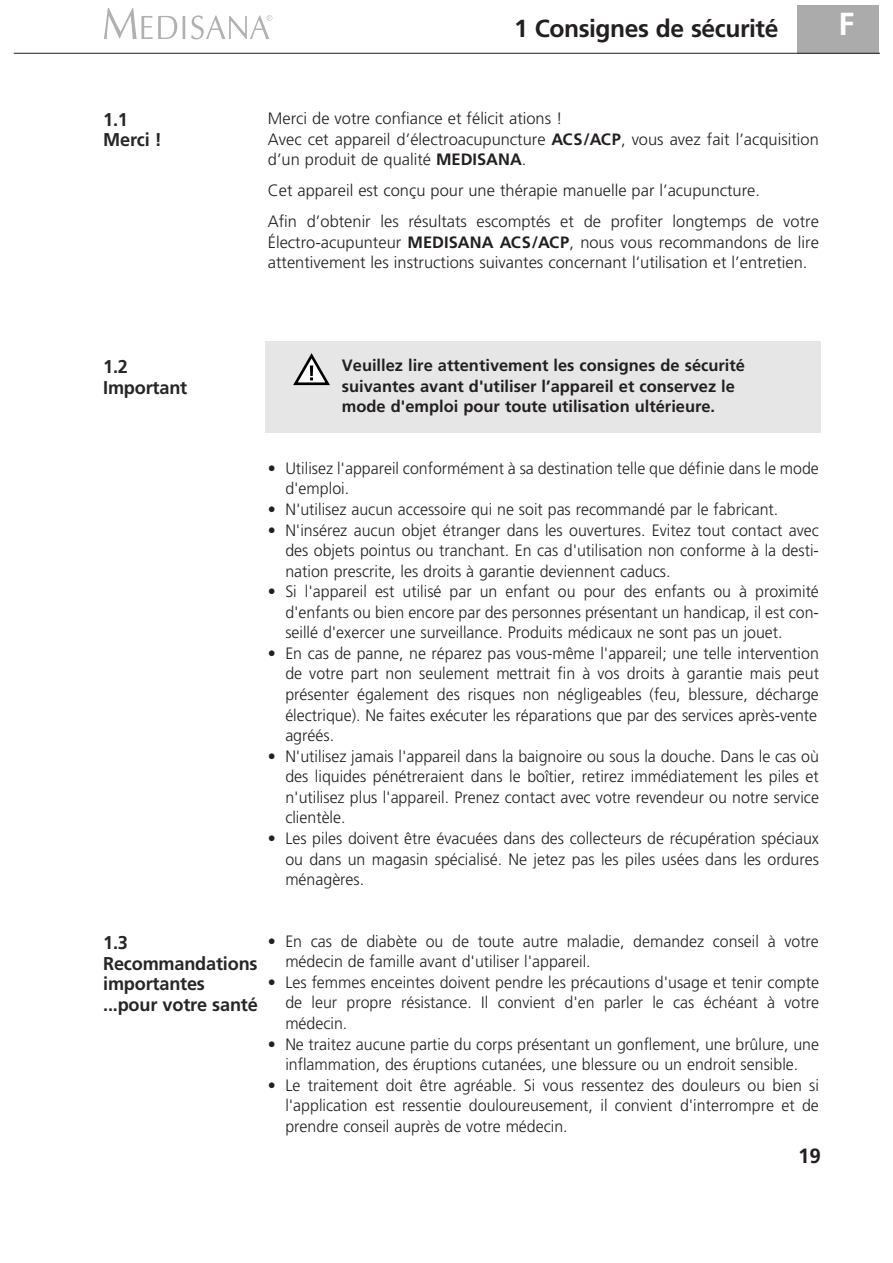
<style>
.page{position:relative;width:893px;height:1263px;background:#fff}
.page>*{position:absolute;margin:0;border:0;box-sizing:border-box;transform-origin:0 0}
.t1{font:700 31.95px "Frutiger";color:#fff}
.t2{font:700 24.6px "Frutiger";letter-spacing:-.015em;color:#231f20}
.t3{font:700 20.55px "Frutiger";color:#231f20}
.t4{font:700 18.45px/20.5px "Frutiger";letter-spacing:-.01em;color:#282526}
.t5{font:300 16.5px/20.5px "Frutiger";color:#231f20;text-align:justify}
.t6{font:700 16.5px/20.5px "Frutiger";color:#231f20}
.s1{font-weight:700}
</style>
<div class="page">
<div style="left:798px;top:5px;width:81px;height:48px;background:#ababab"></div>
<svg style="left:104px;top:8px;width:73px;height:31px"></svg>
<svg style="left:183px;top:16px;width:2px;height:23px"></svg>
<svg style="left:191px;top:15px;width:81px;height:25px"></svg>
<hr style="left:14px;top:53px;width:865px;height:1px;background:#231f20">
<div style="left:266px;top:341px;width:555px;height:92px;background:#e6e6e6"></div>
<svg style="left:293px;top:353px;width:37px;height:32px"></svg>
<p class="t4" style="left:103px;top:109px;width:60px">1.1<br>Merci !</p>
<p class="t2" style="left:514px;top:14px;width:266px">1 Consignes de sécurité</p>
<p class="t1" style="left:838px;top:5px;width:17px">F</p>
<p class="t5" style="left:268px;top:108px;width:553px;text-align:left">Merci de votre confiance et félicit ations !<br>Avec cet appareil d’électroacupuncture <span class="s1">ACS/ACP</span>, vous avez fait l’acquisition d’un produit de qualité <span class="s1">MEDISANA</span>.</p>
<p class="t5" style="left:268px;top:175px;width:553px;line-height:30.9px">Cet appareil est conçu pour une thérapie manuelle par l’acupuncture.<br>Afin d’obtenir les résultats escomptés et de profiter longtemps de votre</p>
<p class="t5" style="left:268px;top:232px;width:552px">Électro-acupunteur <span class="s1">MEDISANA ACS/ACP</span>, nous vous recommandons de lire attentivement les instructions suivantes concernant l’utilisation et l’entretien.</p>
<p class="t4" style="left:103px;top:356px;width:86px">1.2<br>Important</p>
<p class="t6" style="left:342px;top:355px;width:405px">Veuillez lire attentivement les consignes de sécurité suivantes avant d'utiliser l’appareil et conservez le mode d'emploi pour toute utilisation ultérieure.</p>
<p class="t5" style="left:285px;top:458px;width:535px;text-indent:-17px">• Utilisez l'appareil conformément à sa destination telle que définie dans le mode d'emploi.</p>
<p class="t5" style="left:268px;top:499px;width:512px">• N'utilisez aucun accessoire qui ne soit pas recommandé par le fabricant.</p>
<p class="t5" style="left:285px;top:519px;width:535px;text-indent:-17px">• N'insérez aucun objet étranger dans les ouvertures. Evitez tout contact avec des objets pointus ou tranchant. En cas d'utilisation non conforme à la desti&shy;nation prescrite, les droits à garantie deviennent caducs.</p>
<p class="t5" style="left:285px;top:581px;width:535px;text-indent:-17px">• Si l'appareil est utilisé par un enfant ou pour des enfants ou à proximité d'enfants ou bien encore par des personnes présentant un handicap, il est con&shy;seillé d'exercer une surveillance. Produits médicaux ne sont pas un jouet.</p>
<p class="t5" style="left:285px;top:643px;width:535px;text-indent:-17px">• En cas de panne, ne réparez pas vous-même l'appareil; une telle intervention de votre part non seulement mettrait fin à vos droits à garantie mais peut présenter également des risques non négligeables (feu, blessure, décharge électrique). Ne faites exécuter les réparations que par des services après-vente agréés.</p>
<p class="t5" style="left:285px;top:746px;width:535px;text-indent:-17px">• N'utilisez jamais l'appareil dans la baignoire ou sous la douche. Dans le cas où des liquides pénétreraient dans le boîtier, retirez immédiatement les piles et n'utilisez plus l'appareil. Prenez contact avec votre revendeur ou notre service clientèle.</p>
<p class="t5" style="left:285px;top:828px;width:535px;text-indent:-17px">• Les piles doivent être évacuées dans des collecteurs de récupération spéciaux ou dans un magasin spécialisé. Ne jetez pas les piles usées dans les ordures ménagères.</p>
<p class="t4" style="left:103px;top:932px;width:156px">1.3<br>Recommandations importantes ...pour votre santé</p>
<p class="t5" style="left:285px;top:931px;width:535px;text-indent:-17px">• En cas de diabète ou de toute autre maladie, demandez conseil à votre médecin de famille avant d'utiliser l'appareil.</p>
<p class="t5" style="left:285px;top:972px;width:535px;text-indent:-17px">• Les femmes enceintes doivent pendre les précautions d'usage et tenir compte de leur propre résistance. Il convient d'en parler le cas échéant à votre médecin.</p>
<p class="t5" style="left:268px;top:1033px;width:553px;text-align:center">• Ne traitez aucune partie du corps présentant un gonflement, une brûlure, une inflammation, des éruptions cutanées, une blessure ou un endroit sensible.</p>
<p class="t5" style="left:285px;top:1075px;width:535px;text-indent:-17px">• Le traitement doit être agréable. Si vous ressentez des douleurs ou bien si l'application est ressentie douloureusement, il convient d'interrompre et de prendre conseil auprès de votre médecin.</p>
<p class="t3" style="left:798px;top:1143px;width:24px">19</p>
</div>
